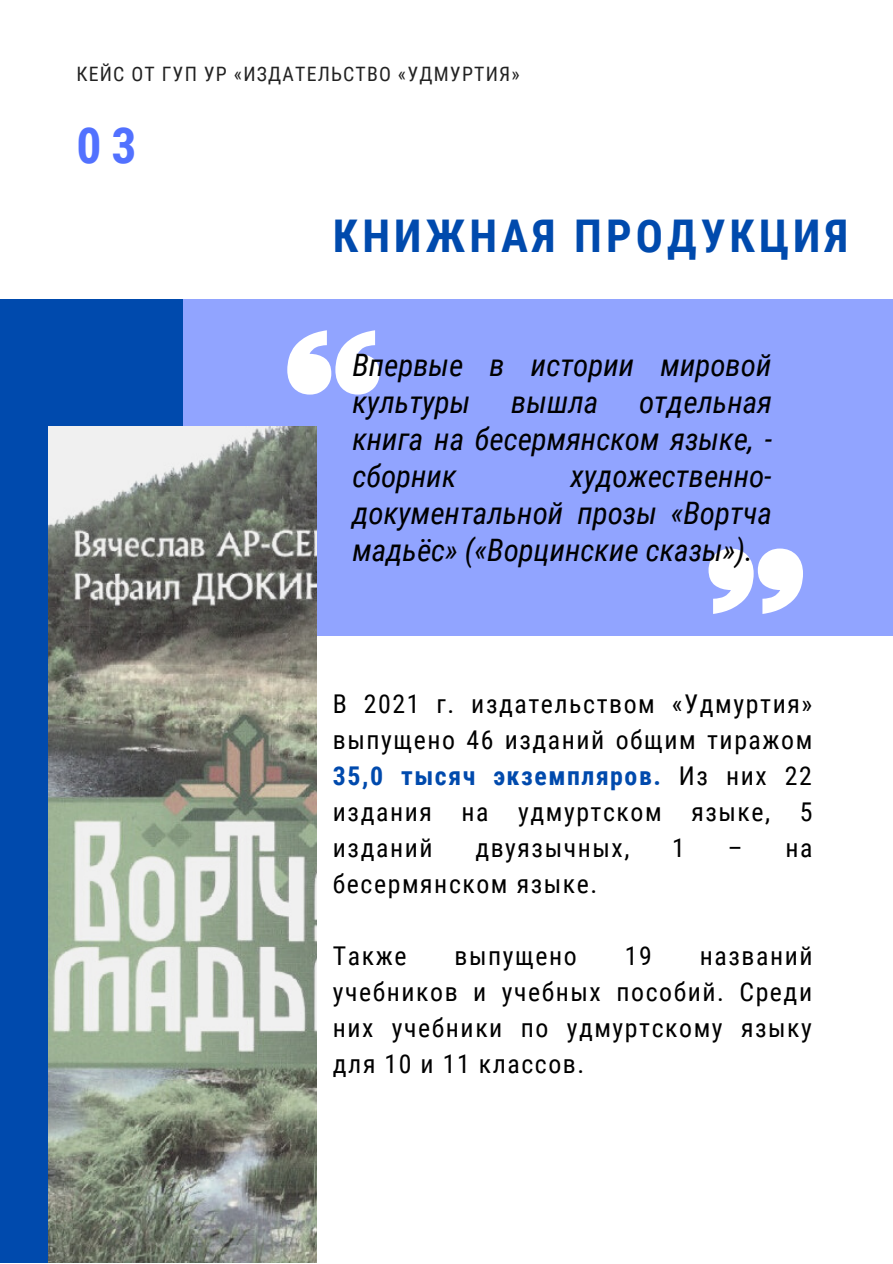
<style>
.page{position:relative;width:893px;height:1264px;background:#fff}
.page>*{position:absolute;margin:0;border:0;box-sizing:border-box;transform-origin:0 0}
.t1{font:700 49.65px "Roboto Condensed";color:#5271ff}
.t2{font:700 45.15px "Roboto Condensed";letter-spacing:.09em;color:#004aad}
.t3{font:italic 30.9px/37px "Roboto Condensed";color:#000;text-align:justify}
.t4{font:25.8px/36px "Roboto Condensed";letter-spacing:.06em;color:#000;text-align:justify}
.t5{font:19.8px "Roboto Condensed";letter-spacing:.06em;color:#222}
.s1{font-weight:700;color:#004aad}
</style>
<div class="page">
<div style="left:0;top:299px;width:892px;height:336px;background:#91a4ff"></div>
<svg style="left:287px;top:330px;width:92px;height:64px"></svg>
<svg style="left:708px;top:548px;width:95px;height:66px"></svg>
<div style="left:0;top:299px;width:182px;height:963px;background:#004aad"></div>
<img style="left:49px;top:426px;width:267px;height:836px">
<p class="t5" style="left:76px;top:63px;width:445px">КЕЙС ОТ ГУП УР «ИЗДАТЕЛЬСТВО «УДМУРТИЯ»</p>
<h1 class="t1" style="left:76px;top:117px;width:62px">03</h1>
<h2 class="t2" style="left:333px;top:210px;width:516px">КНИЖНАЯ ПРОДУКЦИЯ</h2>
<p class="t3" style="left:352px;top:346px;width:420px">Впервые в истории мировой культуры</p>
<p class="t3" style="left:352px;top:383px;width:421px;text-indent:287px">отдельная книга на бесермянском языке, - сборник</p>
<p class="t3" style="left:511px;top:383px;width:88px">вышла</p>
<p class="t3" style="left:352px;top:458px;width:421px;text-indent:218px">художественно&shy;документальной прозы «Вортча мадьёс» («Ворцинские сказы»).</p>
<p class="t4" style="left:333px;top:686px;width:481px">В 2021 г. издательством «Удмуртия» выпущено 46 изданий общим тиражом <span class="s1">35,0 тысяч экземпляров.</span> Из них 22 издания на удмуртском языке, 5 изданий</p>
<p class="t4" style="left:475px;top:830px;width:156px">двуязычных,</p>
<p class="t4" style="left:672px;top:830px;width:14px">1</p>
<p class="t4" style="left:727px;top:830px;width:86px">– на</p>
<p class="t4" style="left:333px;top:865px;width:266px">бесермянском языке.</p>
<p class="t4" style="left:333px;top:937px;width:481px;text-indent:367px">названий учебников и учебных пособий. Среди них учебники по удмуртскому языку для 10 и 11 классов.</p>
<p class="t4" style="left:333px;top:937px;width:75px">Также</p>
<p class="t4" style="left:454px;top:937px;width:124px">выпущено</p>
<p class="t4" style="left:624px;top:937px;width:29px">19</p>
</div>
